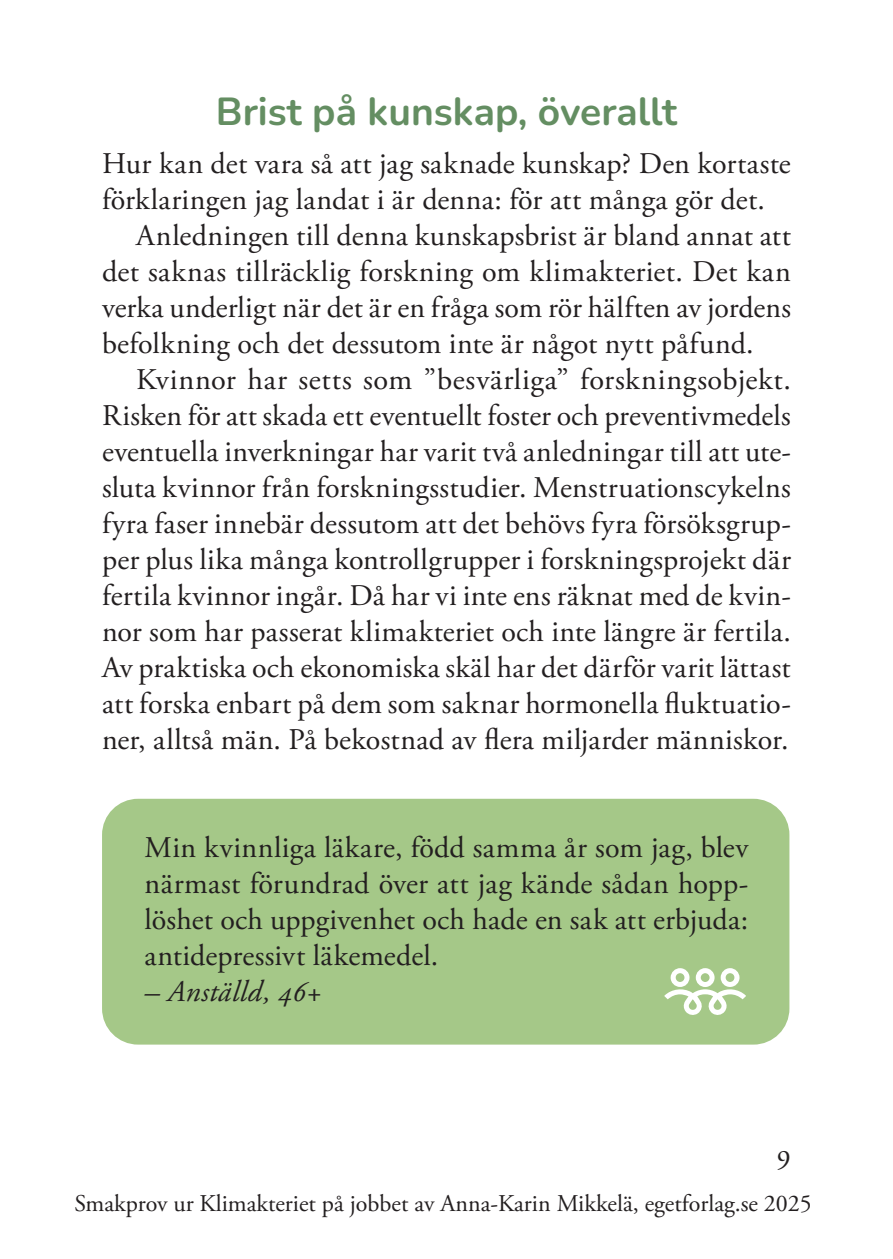
<style>
.page{position:relative;width:893px;height:1259px;background:#fff}
.page>*{position:absolute;margin:0;border:0;box-sizing:border-box;transform-origin:0 0}
.t1{font:700 39px "Nunito";color:#648e62}
.t2{font:30px/36px "Adobe Garamond Pro";letter-spacing:.01em;color:#231f20;text-align:justify}
.t3{font:italic 30px "Adobe Garamond Pro";letter-spacing:.01em;color:#231f20}
.t4{font:24px "Adobe Garamond Pro";color:#231f20}
</style>
<div class="page">
<div style="left:102px;top:799px;width:687px;height:245px;background:#a5c888;border-radius:36px"></div>
<svg style="left:664px;top:968px;width:82px;height:47px"></svg>
<h1 class="t1" style="left:216px;top:83px;width:463px">Brist på kunskap, överallt</h1>
<p class="t2" style="left:102px;top:146px;width:690px">Hur kan det vara så att jag saknade kunskap? Den kortaste</p>
<p class="t2" style="left:102px;top:182px;width:664px">förklaringen jag landat i är denna: för att många gör det.</p>
<p class="t2" style="left:136px;top:218px;width:656px">Anledningen till denna kunskapsbrist är bland annat att</p>
<p class="t2" style="left:102px;top:254px;width:690px">det saknas tillräcklig forskning om klimakteriet. Det kan</p>
<p class="t2" style="left:102px;top:290px;width:690px">verka underligt när det är en fråga som rör hälften av jordens</p>
<p class="t2" style="left:102px;top:326px;width:653px">befolkning och det dessutom inte är något nytt påfund.</p>
<p class="t2" style="left:136px;top:362px;width:656px">Kvinnor har setts som ”besvärliga” forskningsobjekt.</p>
<p class="t2" style="left:102px;top:398px;width:690px">Risken för att skada ett eventuellt foster och preventivmedels</p>
<p class="t2" style="left:102px;top:434px;width:690px">eventuella inverkningar har varit två anledningar till att ute-</p>
<p class="t2" style="left:102px;top:470px;width:690px">sluta kvinnor från forskningsstudier. Menstruationscykelns</p>
<p class="t2" style="left:102px;top:506px;width:690px">fyra faser innebär dessutom att det behövs fyra försöksgrup-</p>
<p class="t2" style="left:102px;top:542px;width:690px">per plus lika många kontrollgrupper i forskningsprojekt där</p>
<p class="t2" style="left:102px;top:578px;width:690px">fertila kvinnor ingår. Då har vi inte ens räknat med de kvin-</p>
<p class="t2" style="left:102px;top:614px;width:690px">nor som har passerat klimakteriet och inte längre är fertila.</p>
<p class="t2" style="left:102px;top:650px;width:690px">Av praktiska och ekonomiska skäl har det därför varit lättast</p>
<p class="t2" style="left:102px;top:686px;width:690px">att forska enbart på dem som saknar hormonella fluktuatio-</p>
<p class="t2" style="left:102px;top:722px;width:688px">ner, alltså män. På bekostnad av flera miljarder människor.</p>
<p class="t2" style="left:145px;top:830px;width:605px">Min kvinnliga läkare, född samma år som jag, blev närmast förundrad över att jag kände sådan hopp&shy;löshet och uppgivenhet och hade en sak att erbjuda: antidepressivt läkemedel.</p>
<p class="t3" style="left:145px;top:973px;width:179px">– Anställd, 46+</p>
<p class="t2" style="left:777px;top:1137px;width:16px">9</p>
<p class="t4" style="left:74px;top:1188px;width:739px">Smakprov ur Klimakteriet på jobbet av Anna-Karin Mikkelä, egetforlag.se 2025</p>
</div>
